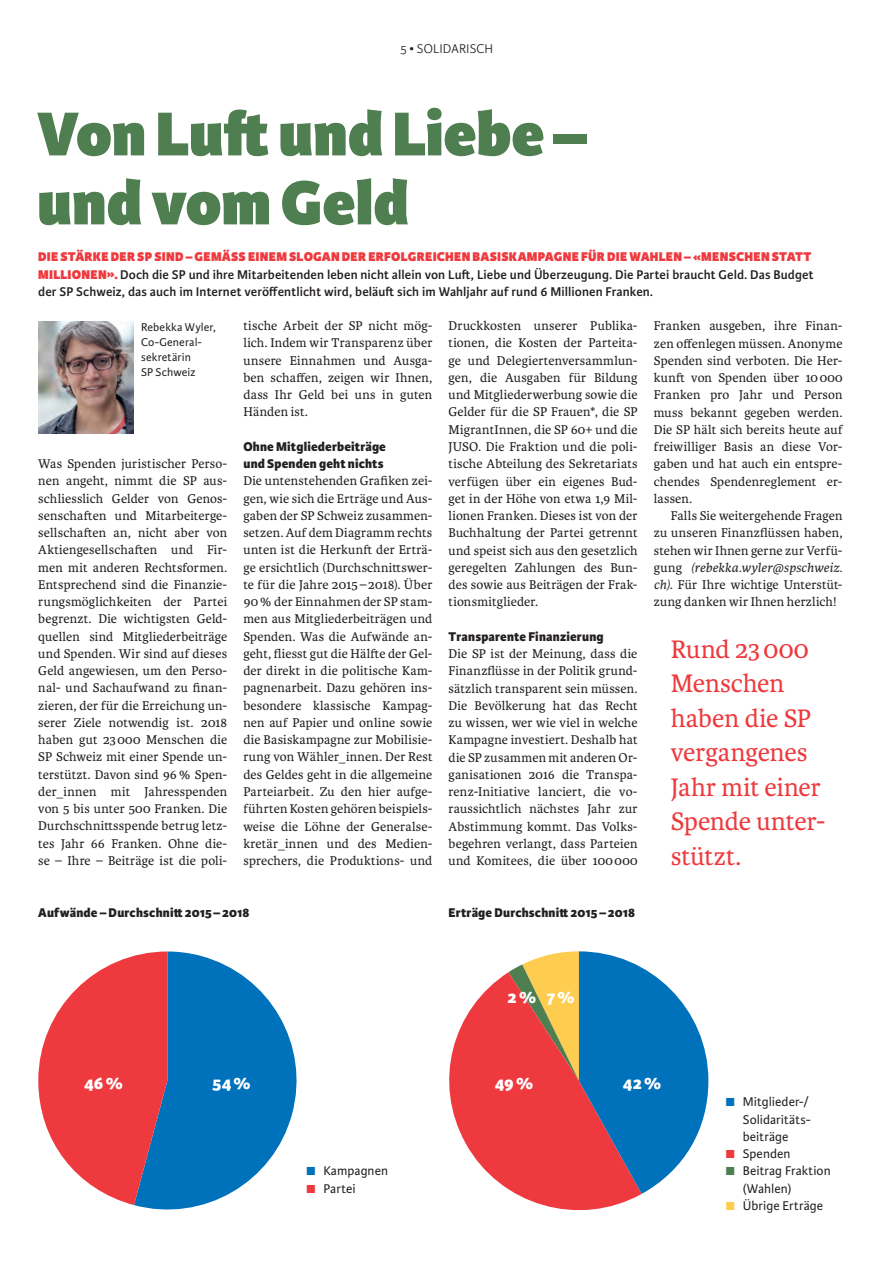
<style>
.page{position:relative;width:881px;height:1263px;background:#fff}
.page>*{position:absolute;margin:0;border:0;box-sizing:border-box;transform-origin:0 0}
.t1{font:800 66px/69px "Karmina Sans";color:#4f7e50}
.t2{font:27px/34.5px "Karmina";letter-spacing:-.005em;color:#ee3a3e}
.t3{font:800 18px "Karmina Sans";color:#fff}
.t4{font:13.5px/17.2px "Karmina";letter-spacing:.01em;color:#231f20;text-align:justify}
.t5{font:600 13.5px/17.2px "Karmina Sans";letter-spacing:.01em;color:#231f20}
.t6{font:800 13.5px/17.2px "Karmina Sans";letter-spacing:.01em;color:#231f20}
.t7{font:13.5px/17.2px "Karmina Sans";letter-spacing:.005em;color:#231f20}
.t8{font:300 13.5px "Karmina Sans";letter-spacing:.015em;color:#231f20}
.t9{font:12px/15px "Karmina Sans";letter-spacing:.01em;color:#231f20}
.s1{font-weight:800;color:#ee3a3e}
.s2{font-style:italic}
</style>
<div class="page">
<img style="left:38px;top:321px;width:95px;height:113px">
<svg style="left:134px;top:951px;width:163px;height:259px;fill:#0072bc"></svg>
<svg style="left:38px;top:951px;width:129px;height:254px"></svg>
<svg style="left:449px;top:972px;width:192px;height:239px;fill:#ee3a3e"></svg>
<svg style="left:508px;top:951px;width:200px;height:243px;background:#817890"></svg>
<p class="t8" style="left:400px;top:41px;width:94px">5 • SOLIDARISCH</p>
<h1 class="t1" style="left:37px;top:102px;width:551px">Von Luft und Liebe – und vom Geld</h1>
<p class="t5" style="left:38px;top:248px;width:776px"><span class="s1">DIE STÄRKE DER SP SIND – GEMÄSS EINEM SLOGAN DER ERFOLGREICHEN BASISKAMPAGNE FÜR DIE WAHLEN – «MENSCHEN STATT<br>MILLIONEN».</span> Doch die SP und ihre Mitarbeitenden leben nicht allein von Luft, Liebe und Überzeugung. Die Partei braucht Geld. Das Budget der SP Schweiz, das auch im Internet veröffentlicht wird, beläuft sich im Wahljahr auf rund 6 Millionen Franken.</p>
<p class="t9" style="left:141px;top:320px;width:76px">Rebekka Wyler,<br>Co-General&shy;sekretärin<br>SP Schweiz</p>
<p class="t4" style="left:38px;top:455px;width:190px">Was Spenden juristischer Perso&shy;nen angeht, nimmt die SP aus&shy;schliesslich Gelder von Genos&shy;senschaften und Mitarbeiterge&shy;sellschaften an, nicht aber von Aktiengesellschaften und Fir&shy;men mit anderen Rechtsformen.<br>Entsprechend sind die Finanzie&shy;rungsmöglichkeiten der Partei begrenzt. Die wichtigsten Geld&shy;quellen sind Mitgliederbeiträge und Spenden. Wir sind auf dieses Geld angewiesen, um den Perso&shy;nal- und Sachaufwand zu finan&shy;zieren, der für die Erreichung un&shy;serer Ziele notwendig ist. 2018 haben gut 23000 Menschen die SP Schweiz mit einer Spende un&shy;terstützt. Davon sind 96% Spen&shy;der_innen mit Jahresspenden von 5 bis unter 500 Franken. Die Durchschnittsspende betrug letz&shy;tes Jahr 66 Franken. Ohne die&shy;se – Ihre – Beiträge ist die poli-</p>
<p class="t4" style="left:243px;top:317px;width:190px">tische Arbeit der SP nicht mög&shy;lich. Indem wir Transparenz über unsere Einnahmen und Ausga&shy;ben schaffen, zeigen wir Ihnen, dass Ihr Geld bei uns in guten Händen ist.</p>
<p class="t6" style="left:243px;top:438px;width:144px">Ohne Mitgliederbeiträge und Spenden geht nichts</p>
<p class="t4" style="left:243px;top:473px;width:190px">Die untenstehenden Grafiken zei&shy;gen, wie sich die Erträge und Aus&shy;gaben der SP Schweiz zusammen&shy;setzen. Auf dem Diagramm rechts unten ist die Herkunft der Erträ&shy;ge ersichtlich (Durchschnittswer&shy;te für die Jahre 2015–2018). Über 90% der Einnahmen der SP stam&shy;men aus Mitgliederbeiträgen und Spenden. Was die Aufwände an&shy;geht, fliesst gut die Hälfte der Gel&shy;der direkt in die politische Kam&shy;pagnenarbeit. Dazu gehören ins&shy;besondere klassische Kampag&shy;nen auf Papier und online sowie die Basiskampagne zur Mobilisie&shy;rung von Wähler_innen. Der Rest des Geldes geht in die allgemeine Parteiarbeit. Zu den hier aufge&shy;führten Kosten gehören beispiels&shy;weise die Löhne der Generalse&shy;kretär_innen und des Medien&shy;sprechers, die Produktions- und</p>
<p class="t6" style="left:38px;top:904px;width:212px">Aufwände – Durchschnitt 2015–2018</p>
<p class="t4" style="left:448px;top:317px;width:190px">Druckkosten unserer Publika&shy;tionen, die Kosten der Parteita&shy;ge und Delegiertenversammlun&shy;gen, die Ausgaben für Bildung und Mitgliederwerbung sowie die Gelder für die SP Frauen*, die SP MigrantInnen, die SP 60+ und die JUSO. Die Fraktion und die poli&shy;tische Abteilung des Sekretariats verfügen über ein eigenes Bud&shy;get in der Höhe von etwa 1,9 Mil&shy;lionen Franken. Dieses ist von der Buchhaltung der Partei getrennt und speist sich aus den gesetzlich geregelten Zahlungen des Bun&shy;des sowie aus Beiträgen der Frak&shy;tionsmitglieder.</p>
<p class="t6" style="left:448px;top:628px;width:156px">Transparente Finanzierung</p>
<p class="t4" style="left:448px;top:645px;width:190px">Die SP ist der Meinung, dass die Finanzflüsse in der Politik grund&shy;sätzlich transparent sein müssen.<br>Die Bevölkerung hat das Recht zu wissen, wer wie viel in welche Kampagne investiert. Deshalb hat die SP zusammen mit anderen Or&shy;ganisationen 2016 die Transpa&shy;renz-Initiative lanciert, die vo&shy;raussichtlich nächstes Jahr zur Abstimmung kommt. Das Volks&shy;begehren verlangt, dass Parteien und Komitees, die über 100000</p>
<p class="t6" style="left:448px;top:904px;width:188px">Erträge Durchschnitt 2015–2018</p>
<p class="t4" style="left:653px;top:317px;width:190px">Franken ausgeben, ihre Finan&shy;zen offenlegen müssen. Anonyme Spenden sind verboten. Die Her&shy;kunft von Spenden über 10000<br>Franken pro Jahr und Person muss bekannt gegeben werden.<br>Die SP hält sich bereits heute auf freiwilliger Basis an diese Vor&shy;gaben und hat auch ein entspre&shy;chendes Spendenreglement er&shy;lassen.</p>
<p class="t4" style="left:653px;top:507px;width:190px;text-indent:17px">Falls Sie weitergehende Fragen zu unseren Finanzflüssen haben, stehen wir Ihnen gerne zur Verfü&shy;gung <span class="s2">(rebekka.wyler@spschweiz. ch)</span>. Für Ihre wichtige Unterstüt&shy;zung danken wir Ihnen herzlich!</p>
<h2 class="t2" style="left:670px;top:632px;width:156px">Rund 23000<br>Menschen haben die SP vergangenes<br>Jahr mit einer<br>Spende unter&shy;stützt.</h2>
<h3 class="t3" style="left:507px;top:986px;width:69px">2% 7%</h3>
<h3 class="t3" style="left:84px;top:1073px;width:40px">46%</h3>
<h3 class="t3" style="left:212px;top:1073px;width:40px">54%</h3>
<h3 class="t3" style="left:494px;top:1073px;width:40px">49%</h3>
<h3 class="t3" style="left:622px;top:1073px;width:40px">42%</h3>
<p class="t7" style="left:323px;top:1163px;width:66px">Kampagnen<br>Partei</p>
<p class="t7" style="left:742px;top:1094px;width:89px">Mitglieder-/<br>Solidaritäts&shy;beiträge<br>Spenden<br>Beitrag Fraktion (Wahlen)<br>Übrige Erträge</p>
</div>
